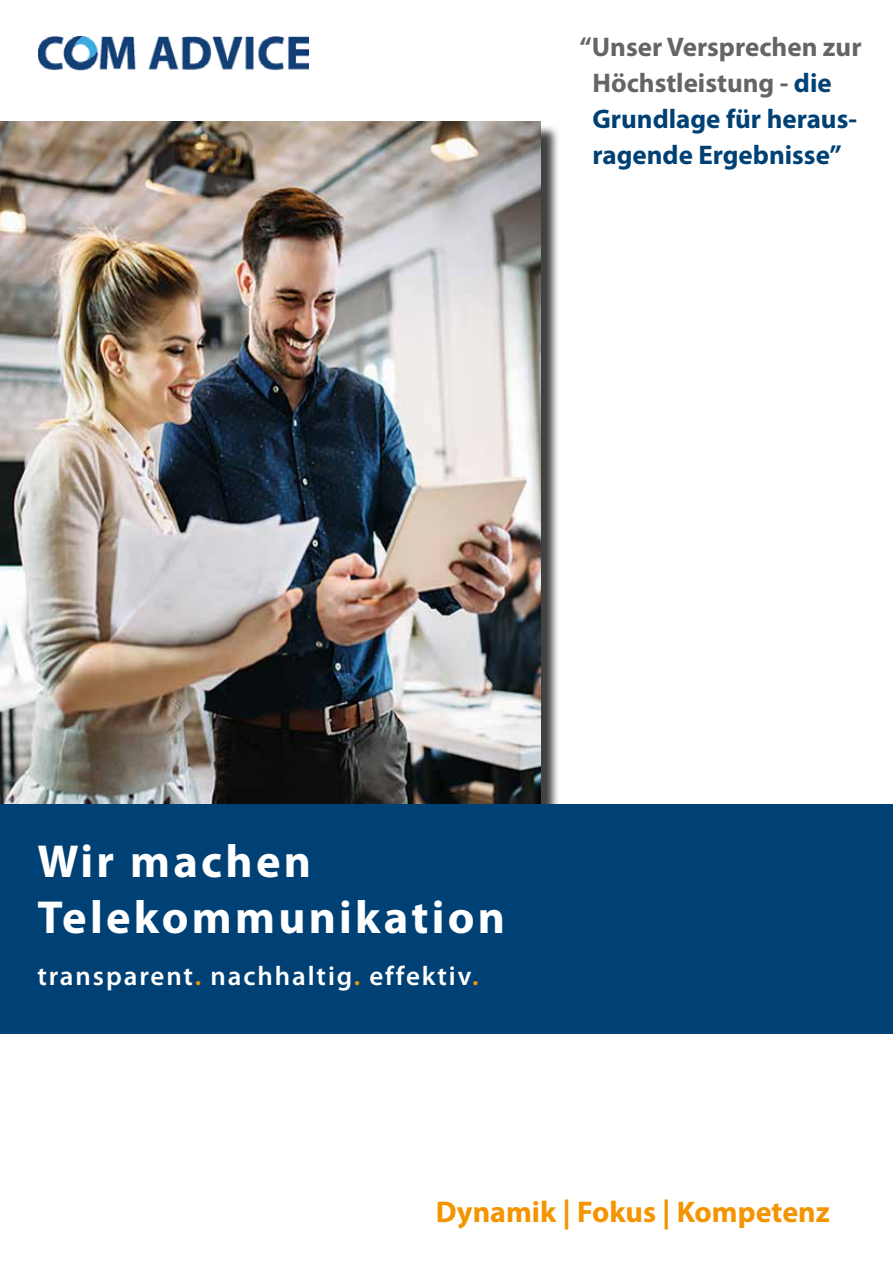
<style>
.page{position:relative;width:893px;height:1263px;background:#fff}
.page>*{position:absolute;margin:0;border:0;box-sizing:border-box;transform-origin:0 0}
.t1{font:700 46.5px/55.8px "Myriad Pro";letter-spacing:.07em;color:#fff}
.t2{font:700 30px "Myriad Pro";color:#f39400}
.t3{font:700 27px/36px "Myriad Pro";color:#004175}
.t4{font:600 27px "Myriad Pro";letter-spacing:.07em;color:#fff}
.s1{color:#646567}
.s2{color:#f39400}
</style>
<div class="page">
<div style="left:3px;top:124px;width:557px;height:714px;background:#000;opacity:.75"></div>
<img style="left:1px;top:122px;width:540px;height:682px">
<div style="left:0;top:804px;width:893px;height:229px;background:#004175"></div>
<img style="left:38px;top:36px;width:271px;height:35px">
<p class="t3" style="left:592px;top:28px;width:271px;text-indent:-13px"><span class="s1">“Unser Versprechen zur<br>Höchstleistung -</span> die<br>Grundlage für heraus&shy;ragende Ergebnisse”</p>
<h1 class="t1" style="left:37px;top:832px;width:469px">Wir machen<br>Telekommunikation</h1>
<p class="t4" style="left:37px;top:959px;width:443px">transparent<span class="s2">.</span> nachhaltig<span class="s2">.</span> effektiv<span class="s2">.</span></p>
<p class="t2" style="left:436px;top:1192px;width:396px">Dynamik | Fokus | Kompetenz</p>
</div>
